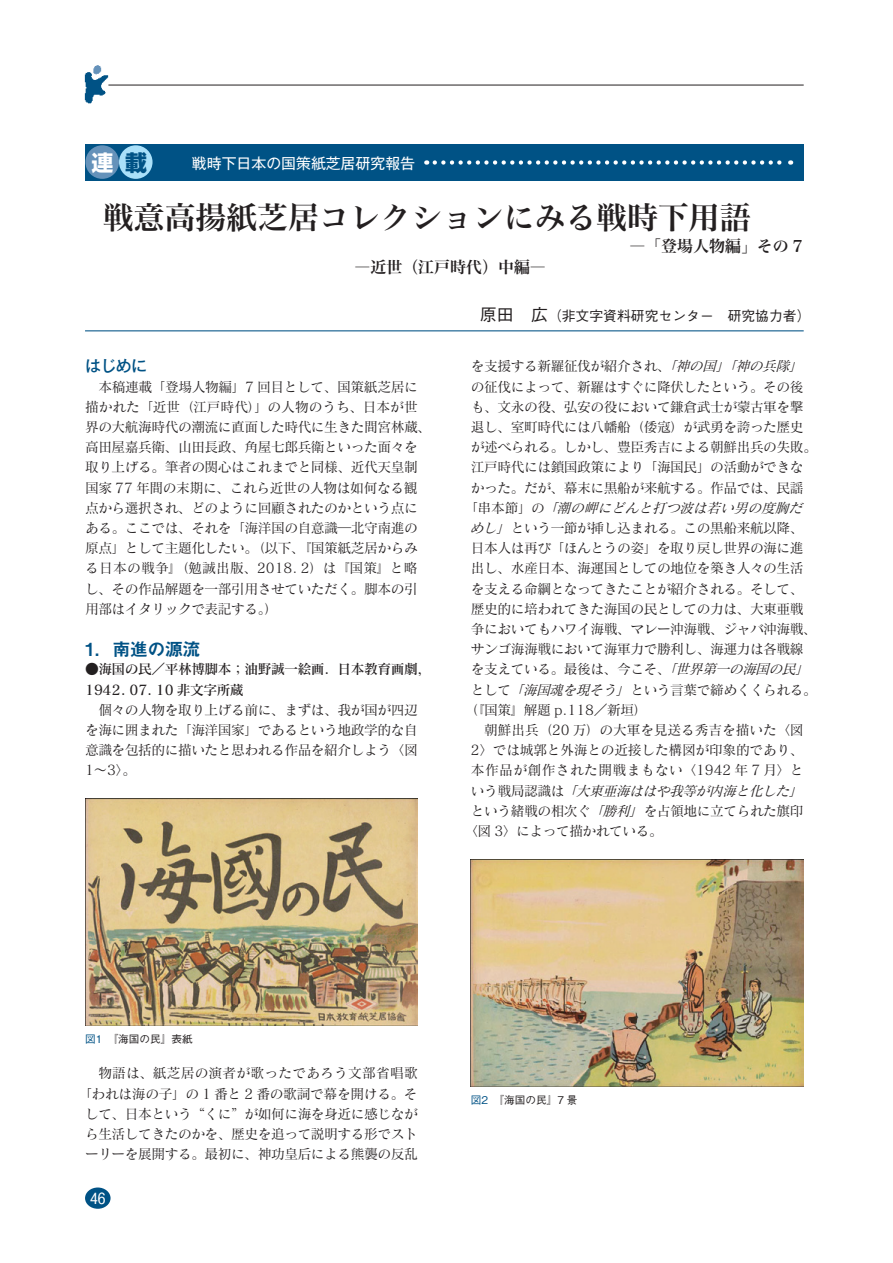
<style>
.page{position:relative;width:893px;height:1263px;background:#fff}
.page>*{position:absolute;margin:0;border:0;box-sizing:border-box;transform-origin:0 0}
.t1{font:30.9px "Hira Min Pro W6";color:#231f20}
.t2{font:700 21.75px "Shin Go Pr 6";color:#fff}
.t3{font:18px "Midashi Go Pr 6 MB31";letter-spacing:-.03em;color:#005285}
.t4{font:15.9px "Hira Min Pro W6";color:#231f20}
.t5{font:500 15.9px "Gothic MB101 Pr 6";color:#005285}
.t6{font:500 15.45px "Gothic BBB Pr 6";color:#fff}
.t7{font:14.85px "Gothic MB101 Pr 6";color:#fff}
.t8{font:13.8px/20.2px "Matisse Pro M";letter-spacing:-.04em;color:#231f20}
.t9{font:italic 13.8px "Matisse Pro M";color:#231f20}
.t10{font:13.8px/20.2px "Matisse Pro DB";letter-spacing:-.04em;color:#231f20}
.t11{font:13.8px "Matisse Pro M";letter-spacing:-.01em;color:#231f20}
.t12{font:13.8px "Matisse Pro M";letter-spacing:-.02em;color:#231f20}
.t13{font:13.8px "Matisse Pro M";letter-spacing:.025em;color:#231f20}
.t14{font:500 13.8px "Gothic BBB Pr 6";color:#231f20}
.t15{font:500 10.65px "Gothic BBB Pr 6";color:#231f20}
.s1{font-weight:800;color:#005285}
.s2{font-size:16.95px}
.s3{font-style:italic}
.s4{font-style:normal}
.s5{color:#005285}
</style>
<div class="page">
<img style="left:84px;top:79px;width:28px;height:25px">
<hr style="left:108px;top:85px;width:696px;height:1px;background:#231f20">
<img style="left:84px;top:65px;width:25px;height:14px">
<div style="left:85px;top:1187px;width:26px;height:22px;background:#005285;border-radius:50%"></div>
<img style="left:85px;top:798px;width:333px;height:227px">
<img style="left:471px;top:859px;width:333px;height:227px">
<hr style="left:85px;top:330px;width:719px;height:1px;background:#005285">
<div style="left:85px;top:144px;width:719px;height:36px;background:#005285"></div>
<svg style="left:435px;top:160px;width:356px;height:5px"></svg>
<div style="left:85px;top:145px;width:34px;height:34px;background:#6592ba;border-radius:50%"></div>
<div style="left:119px;top:145px;width:34px;height:34px;background:#aae0f9;border-radius:50%"></div>
<h2 class="t2" style="left:91px;top:145px;width:57px">連<span class="s1">載</span></h2>
<p class="t7" style="left:192px;top:151px;width:225px">戦時下日本の国策紙芝居研究報告</p>
<h1 class="t1" style="left:103px;top:190px;width:649px">戦意高揚紙芝居コレクションにみる戦時下用語</h1>
<p class="t4" style="left:629px;top:232px;width:175px">―「登場人物編」その 7</p>
<p class="t4" style="left:355px;top:253px;width:193px">―近世（江戸時代）中編―</p>
<p class="t14" style="left:480px;top:305px;width:332px"><span class="s2">原田　広</span>（非文字資料研究センター　研究協力者）</p>
<p class="t5" style="left:85px;top:353px;width:64px">はじめに</p>
<p class="t8" style="left:85px;top:376px;width:348px">　本稿連載「登場人物編」7 回目として、国策紙芝居に描かれた「近世（江戸時代）」の人物のうち、日本が世界の大航海時代の潮流に直面した時代に生きた間宮林蔵、高田屋嘉兵衛、山田長政、角屋七郎兵衛といった面々を取り上げる。筆者の関心はこれまでと同様、近代天皇制国家 77 年間の末期に、これら近世の人物は如何なる観点から選択され、どのように回顧されたのかという点にある。ここでは、それを「海洋国の自意識―北守南進の原点」として主題化したい。（以下、『国策紙芝居からみる日本の戦争』（勉誠出版、2018. 2）は『国策』と略し、その作品解題を一部引用させていただく。脚本の引用部はイタリックで表記する。）</p>
<h3 class="t3" style="left:85px;top:635px;width:117px">1．南進の源流</h3>
<p class="t10" style="left:85px;top:659px;width:348px">●海国の民／平林博脚本；油野誠一絵画．日本教育画劇，<br>1942. 07. 10 非文字所蔵</p>
<p class="t8" style="left:85px;top:699px;width:334px;text-align:justify">　個々の人物を取り上げる前に、まずは、我が国が四辺を海に囲まれた「海洋国家」であるという地政学的な自意識を包括的に描いたと思われる作品を紹介しよう〈図1～3〉。</p>
<p class="t8" style="left:471px;top:356px;width:338px">を支援する新羅征伐が紹介され、<span class="s3">「神の国」「神の兵隊」</span></p>
<p class="t8" style="left:471px;top:376px;width:334px">の征伐によって、新羅はすぐに降伏したという。その後</p>
<p class="t8" style="left:471px;top:396px;width:334px">も、文永の役、弘安の役において鎌倉武士が蒙古軍を撃</p>
<p class="t8" style="left:471px;top:416px;width:334px">退し、室町時代には八幡船（倭寇）が武勇を誇った歴史</p>
<p class="t8" style="left:471px;top:436px;width:348px">が述べられる。しかし、豊臣秀吉による朝鮮出兵の失敗。</p>
<p class="t8" style="left:471px;top:457px;width:334px">江戸時代には鎖国政策により「海国民」の活動ができな</p>
<p class="t8" style="left:471px;top:477px;width:334px">かった。だが、幕末に黒船が来航する。作品では、民謡</p>
<p class="t9" style="left:464px;top:499px;width:344px"><span class="s4">「串本節」の</span>「潮の岬にどんと打つ波は若い男の度胸だ</p>
<p class="t8" style="left:470px;top:517px;width:336px"><span class="s3">めし」</span>という一節が挿し込まれる。この黒船来航以降、</p>
<p class="t8" style="left:471px;top:537px;width:334px">日本人は再び「ほんとうの姿」を取り戻し世界の海に進</p>
<p class="t8" style="left:471px;top:558px;width:334px">出し、水産日本、海運国としての地位を築き人々の生活</p>
<p class="t8" style="left:471px;top:578px;width:334px">を支える命綱となってきたことが紹介される。そして、</p>
<p class="t8" style="left:471px;top:598px;width:334px">歴史的に培われてきた海国の民としての力は、大東亜戦</p>
<p class="t8" style="left:471px;top:618px;width:348px">争においてもハワイ海戦、マレー沖海戦、ジャバ沖海戦、</p>
<p class="t8" style="left:471px;top:638px;width:334px">サンゴ海海戦において海軍力で勝利し、海運力は各戦線</p>
<p class="t8" style="left:471px;top:659px;width:344px">を支えている。最後は、今こそ、<span class="s3">「世界第一の海国の民」</span></p>
<p class="t8" style="left:471px;top:679px;width:348px">として<span class="s3">「海国魂を現そう」</span>という言葉で締めくくられる。</p>
<p class="t8" style="left:464px;top:699px;width:185px">（『国策』解題 p.118／新垣）</p>
<p class="t11" style="left:471px;top:721px;width:334px">　朝鮮出兵（20 万）の大軍を見送る秀吉を描いた〈図</p>
<p class="t12" style="left:471px;top:741px;width:334px">2〉では城郭と外海との近接した構図が印象的であり、</p>
<p class="t13" style="left:471px;top:761px;width:334px">本作品が創作された開戦まもない〈1942 年 7 月〉と</p>
<p class="t9" style="left:471px;top:782px;width:338px"><span class="s4">いう戦局認識は</span>「大東亜海ははや我等が内海と化した」</p>
<p class="t8" style="left:471px;top:800px;width:334px">という緒戦の相次ぐ<span class="s3">「勝利」</span>を占領地に立てられた旗印</p>
<p class="t8" style="left:464px;top:820px;width:201px">〈図 3〉によって描かれている。</p>
<p class="t15" style="left:85px;top:1031px;width:109px"><span class="s5">図1</span>　『海国の民』表紙</p>
<p class="t8" style="left:78px;top:1063px;width:341px;text-align:center">　物語は、紙芝居の演者が歌ったであろう文部省唱歌「われは海の子」の 1 番と 2 番の歌詞で幕を開ける。そして、日本という“くに”が如何に海を身近に感じながら生活してきたのかを、歴史を追って説明する形でストーリーを展開する。最初に、神功皇后による熊襲の反乱</p>
<p class="t6" style="left:90px;top:1186px;width:17px">46</p>
<p class="t15" style="left:471px;top:1091px;width:108px"><span class="s5">図2</span>　『海国の民』7 景</p>
</div>
